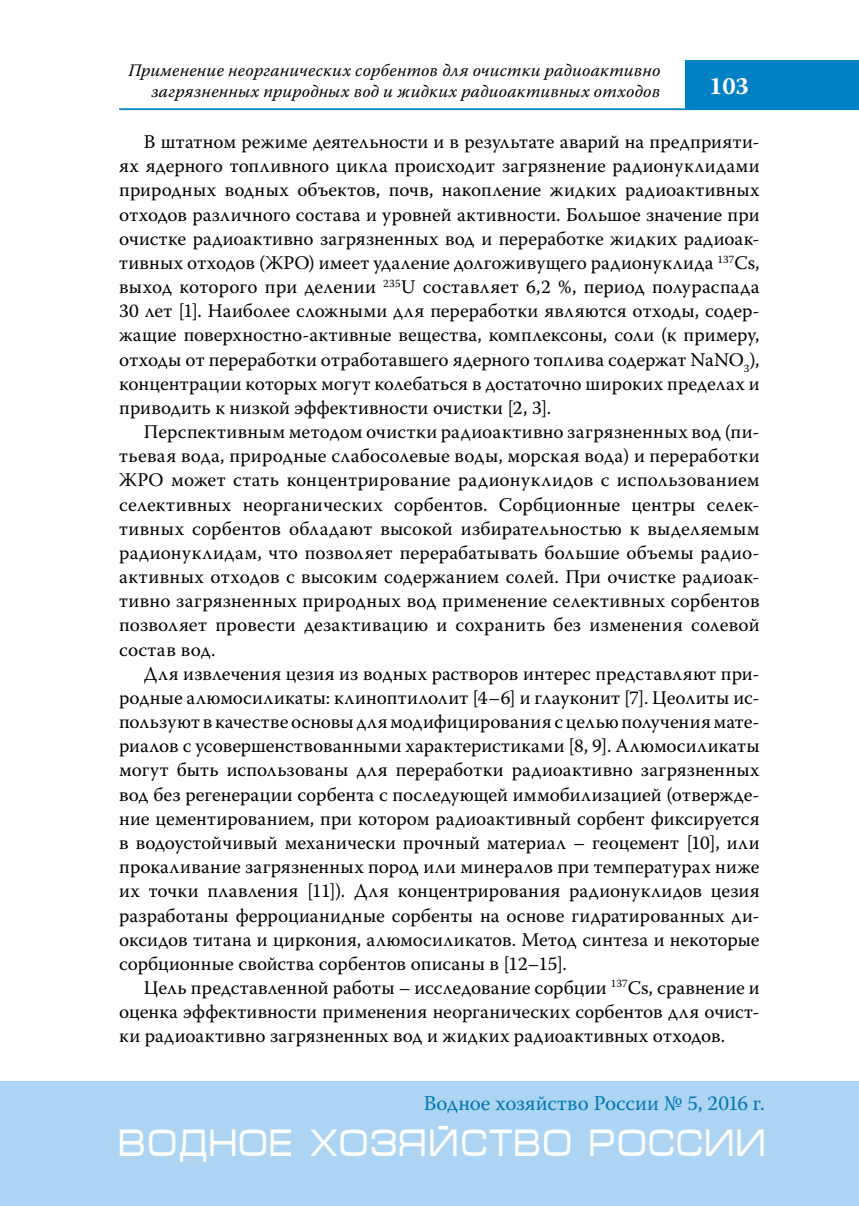
<style>
.page{position:relative;width:859px;height:1206px;background:#fff}
.page>*{position:absolute;margin:0;border:0;box-sizing:border-box;transform-origin:0 0}
.t1{font:38.5px "Micra";color:#fff;scale:.81 1}
.t2{font:700 24.5px "Warnock Pro";color:#fff}
.t3{font:21px "Warnock Pro";color:#0077b6}
.t4{font:19.25px/24.2px "Warnock Pro";letter-spacing:.01em;color:#000;text-align:justify}
.t5{font:italic 17.5px/21px "Warnock Pro";letter-spacing:.01em;color:#000;text-align:right}
</style>
<div class="page">
<hr style="left:119px;top:108px;width:739px;height:2px;background:#0080c5">
<div style="left:685px;top:60px;width:173px;height:50px;background:#0080c5"></div>
<div style="left:0;top:1081px;width:858px;height:124px;background:#add4f3"></div>
<p class="t5" style="left:128px;top:60px;width:533px">Применение неорганических сорбентов для очистки радиоактивно загрязненных природных вод и жидких радиоактивных отходов</p>
<p class="t2" style="left:708px;top:71px;width:41px">103</p>
<p class="t4" style="left:119px;top:129px;width:641px;text-indent:25px">В штатном режиме деятельности и в результате аварий на предприяти&shy;ях ядерного топливного цикла происходит загрязнение радионуклидами природных водных объектов, почв, накопление жидких радиоактивных отходов различного состава и уровней активности. Большое значение при очистке радиоактивно загрязненных вод и переработке жидких радиоак&shy;тивных отходов (ЖРО) имеет удаление долгоживущего радионуклида <sup>137</sup>Cs, выход которого при делении <sup>235</sup>U составляет 6,2 %, период полураспада 30 лет [1]. Наиболее сложными для переработки являются отходы, содер&shy;жащие поверхностно-активные вещества, комплексоны, соли (к примеру, отходы от переработки отработавшего ядерного топлива содержат NaNO<sub>3</sub>), концентрации которых могут колебаться в достаточно широких пределах и приводить к низкой эффективности очистки [2, 3].</p>
<p class="t4" style="left:119px;top:419px;width:641px;text-indent:25px">Перспективным методом очистки радиоактивно загрязненных вод (пи&shy;тьевая вода, природные слабосолевые воды, морская вода) и переработки ЖРО может стать концентрирование радионуклидов с использованием селективных неорганических сорбентов. Сорбционные центры селек&shy;тивных сорбентов обладают высокой избирательностью к выделяемым радионуклидам, что позволяет перерабатывать большие объемы радио&shy;активных отходов с высоким содержанием солей. При очистке радиоак&shy;тивно загрязненных природных вод применение селективных сорбентов позволяет провести дезактивацию и сохранить без изменения солевой состав вод.</p>
<p class="t4" style="left:119px;top:661px;width:641px;text-indent:25px">Для извлечения цезия из водных растворов интерес представляют при&shy;родные алюмосиликаты: клиноптилолит [4–6] и глауконит [7]. Цеолиты ис&shy;пользуют в качестве основы для модифицирования с целью получения мате&shy;риалов с усовершенствованными характеристиками [8, 9]. Алюмосиликаты могут быть использованы для переработки радиоактивно загрязненных вод без регенерации сорбента с последующей иммобилизацией (отвержде&shy;ние цементированием, при котором радиоактивный сорбент фиксируется в водоустойчивый механически прочный материал – геоцемент [10], или прокаливание загрязненных пород или минералов при температурах ниже их точки плавления [11]). Для концентрирования радионуклидов цезия разработаны ферроцианидные сорбенты на основе гидратированных ди&shy;оксидов титана и циркония, алюмосиликатов. Метод синтеза и некоторые сорбционные свойства сорбентов описаны в [12–15].</p>
<p class="t4" style="left:119px;top:975px;width:641px;text-indent:25px">Цель представленной работы – исследование сорбции <sup>137</sup>Cs, сравнение и оценка эффективности применения неорганических сорбентов для очист&shy;ки радиоактивно загрязненных вод и жидких радиоактивных отходов.</p>
<p class="t3" style="left:423px;top:1090px;width:342px">Водное хозяйство России № 5, 2016 г.</p>
<h1 class="t1" style="left:119px;top:1122px;width:801px">ВОДНОЕ ХОЗЯЙСТВО РОССИИ</h1>
</div>
